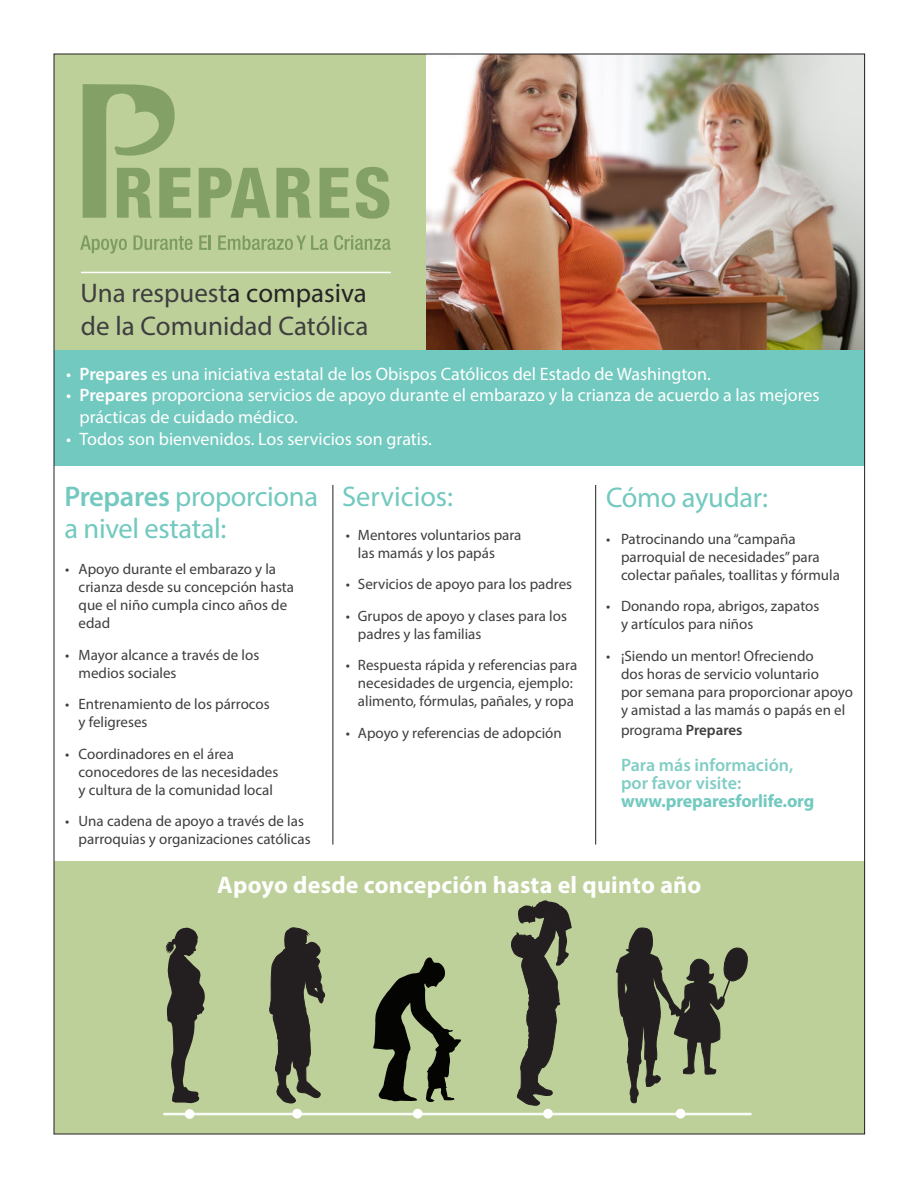
<style>
.page{position:relative;width:918px;height:1188px;background:#fff}
.page>*{position:absolute;margin:0;border:0;box-sizing:border-box;transform-origin:0 0}
.t1{font:28.5px/31.5px "Myriad Pro";letter-spacing:-.01em;color:#72c9bf}
.t2{font:27px/33px "Myriad Pro";color:#3e3e3f}
.t3{font:700 24px "Myriad Pro";letter-spacing:.01em;color:#fff}
.t4{font:18px/21.6px "Myriad Pro";color:#fff}
.t5{font:600 18px/18px "Myriad Pro";color:#81cdc5}
.t6{font:700 18px "Myriad Pro";letter-spacing:-.01em;color:#72c9bf}
.t7{font:15px/18px "Myriad Pro";color:#3e3e3f}
.s1{color:#242424}
.s2{font-weight:600}
</style>
<div class="page">
<div style="left:54px;top:862px;width:811px;height:272px;background:#bed09a"></div>
<div style="left:54px;top:349px;width:811px;height:117px;background:#72c9bf"></div>
<div style="left:54px;top:54px;width:810px;height:295px;background:#bed09a"></div>
<img style="left:427px;top:56px;width:436px;height:293px">
<hr style="left:81px;top:272px;width:310px;height:1px;background:#fff">
<hr style="left:333px;top:485px;width:1px;height:360px;background:#231f20">
<hr style="left:595px;top:485px;width:1px;height:360px;background:#231f20">
<hr style="left:164px;top:1113px;width:587px;height:2px;background:#fff">
<div style="left:185px;top:1109px;width:9px;height:10px;background:#fff;border-radius:50%"></div>
<div style="left:292px;top:1109px;width:10px;height:10px;background:#fff;border-radius:50%"></div>
<div style="left:413px;top:1109px;width:10px;height:10px;background:#fff;border-radius:50%"></div>
<div style="left:543px;top:1109px;width:10px;height:10px;background:#fff;border-radius:50%"></div>
<div style="left:676px;top:1109px;width:9px;height:10px;background:#fff;border-radius:50%"></div>
<svg style="left:511px;top:900px;width:61px;height:206px"></svg>
<svg style="left:269px;top:927px;width:56px;height:176px"></svg>
<svg style="left:615px;top:928px;width:133px;height:176px"></svg>
<svg style="left:166px;top:928px;width:39px;height:175px"></svg>
<svg style="left:373px;top:957px;width:88px;height:145px"></svg>
<svg style="left:199px;top:168px;width:71px;height:50px"></svg>
<svg style="left:276px;top:168px;width:35px;height:50px"></svg>
<svg style="left:320px;top:168px;width:29px;height:50px"></svg>
<svg style="left:356px;top:167px;width:33px;height:52px"></svg>
<svg style="left:83px;top:84px;width:108px;height:134px"></svg>
<svg style="left:80px;top:235px;width:47px;height:19px"></svg>
<svg style="left:134px;top:235px;width:58px;height:15px"></svg>
<svg style="left:199px;top:235px;width:12px;height:15px"></svg>
<svg style="left:218px;top:235px;width:110px;height:15px"></svg>
<svg style="left:334px;top:235px;width:57px;height:15px"></svg>
<h2 class="t2" style="left:80px;top:279px;width:290px">Una respuest<span class="s1">a compasiva </span>de la Comunidad Católica</h2>
<p class="t4" style="left:66px;top:364px;width:646px">• <span class="s2">Prepares</span> es una iniciativa estatal de los Obispos Católicos del Estado de Washington.</p>
<p class="t4" style="left:80px;top:386px;width:742px;text-indent:-14px">• <span class="s2">Prepares</span> proporciona servicios de apoyo durante el embarazo y la crianza de acuerdo a las mejores prácticas de cuidado médico.</p>
<p class="t4" style="left:66px;top:429px;width:367px">• Todos son bienvenidos. Los servicios son gratis.</p>
<h1 class="t1" style="left:64px;top:483px;width:255px"><span class="s2">Prepares</span> proporciona a nivel estatal:</h1>
<h1 class="t1" style="left:342px;top:483px;width:113px">Servicios:</h1>
<p class="t7" style="left:358px;top:527px;width:165px;text-indent:-12px">• Mentores voluntarios para las mamás y los papás</p>
<p class="t7" style="left:346px;top:576px;width:228px">• Servicios de apoyo para los padres</p>
<p class="t7" style="left:358px;top:608px;width:211px;text-indent:-12px">• Grupos de apoyo y clases para los padres y las familias</p>
<p class="t7" style="left:346px;top:657px;width:233px;text-align:center">• Respuesta rápida y referencias para necesidades de urgencia, ejemplo: alimento, fórmulas, pañales, y ropa</p>
<p class="t7" style="left:346px;top:725px;width:217px">• Apoyo y referencias de adopción</p>
<p class="t7" style="left:79px;top:561px;width:217px;text-indent:-14px">• Apoyo durante el embarazo y la crianza desde su concepción hasta que el niño cumpla cinco años de edad</p>
<p class="t7" style="left:79px;top:647px;width:182px;text-indent:-14px">• Mayor alcance a través de los medios sociales</p>
<p class="t7" style="left:79px;top:696px;width:193px;text-indent:-14px">• Entrenamiento de los párrocos y feligreses</p>
<p class="t7" style="left:79px;top:746px;width:201px;text-indent:-14px">• Coordinadores en el área conocedores de las necesidades y cultura de la comunidad local</p>
<p class="t7" style="left:79px;top:813px;width:234px;text-indent:-14px">• Una cadena de apoyo a través de las parroquias y organizaciones católicas</p>
<h1 class="t1" style="left:606px;top:484px;width:164px">Cómo ayudar:</h1>
<p class="t7" style="left:621px;top:531px;width:220px;text-indent:-15px">• Patrocinando una “campaña parroquial de necesidades” para colectar pañales, toallitas y fórmula</p>
<p class="t7" style="left:621px;top:599px;width:200px;text-indent:-15px">• Donando ropa, abrigos, zapatos y artículos para niños</p>
<p class="t7" style="left:621px;top:648px;width:233px;text-indent:-15px">• ¡Siendo un mentor! Ofreciendo<br>dos horas de servicio voluntario<br>por semana para proporcionar apoyo y amistad a las mamás o papás en el</p>
<p class="t7" style="left:621px;top:722px;width:123px">programa <span class="s2">Prepares</span></p>
<p class="t5" style="left:621px;top:757px;width:174px">Para más información, por favor visite:</p>
<p class="t6" style="left:621px;top:794px;width:195px">www.preparesforlife.org</p>
<h3 class="t3" style="left:217px;top:876px;width:486px">Apoyo desde concepción hasta el quinto año</h3>
</div>
